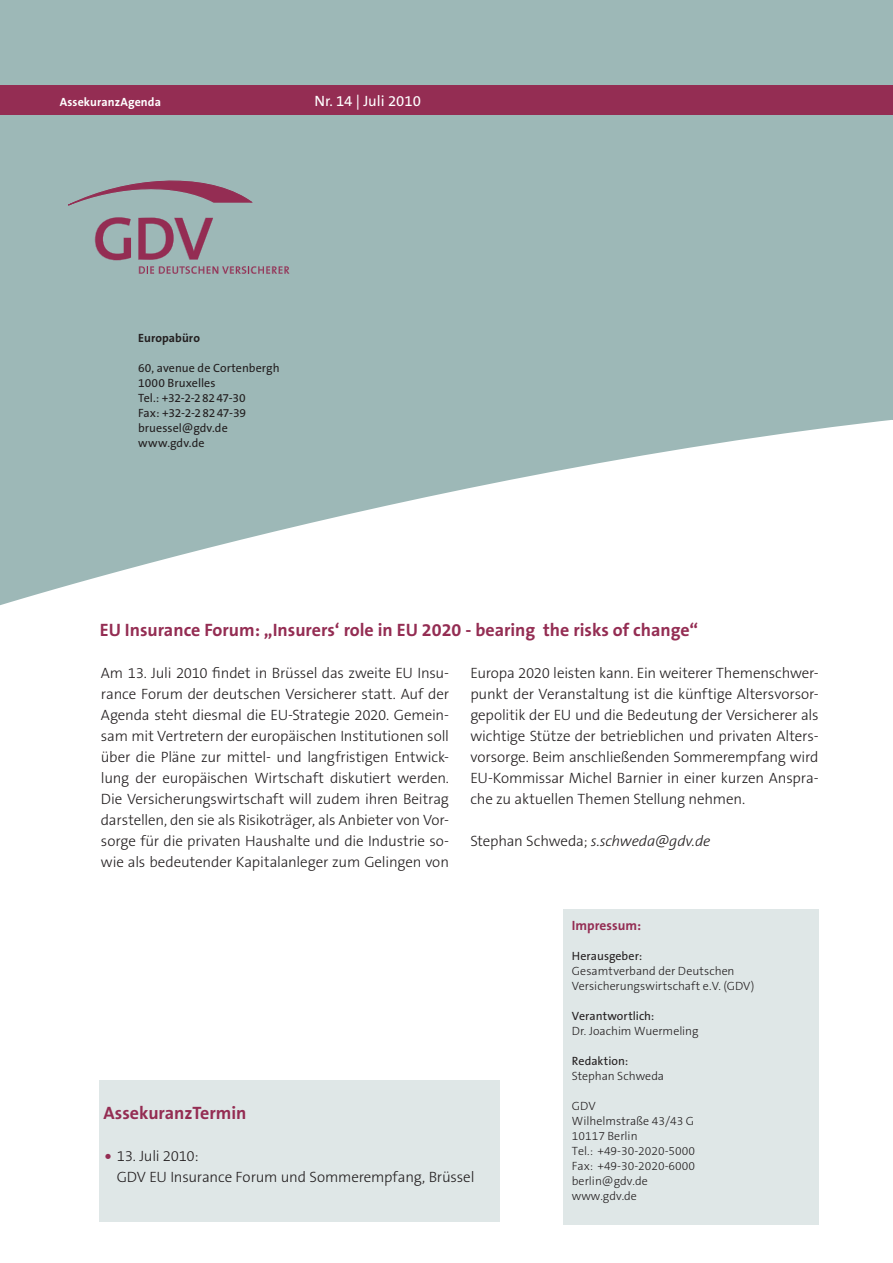
<style>
.page{position:relative;width:893px;height:1263px;background:#fff}
.page>*{position:absolute;margin:0;border:0;box-sizing:border-box;transform-origin:0 0}
.t1{font:700 18px "The Sans B7";color:#942d53}
.t2{font:300 15px/21px "The Sans B3";letter-spacing:-.015em;color:#231f20;text-align:justify}
.t3{font:italic 300 15px "The Sans B3";letter-spacing:-.01em;color:#231f20}
.t4{font:15px "The Sans B5 Plain";color:#fff}
.t5{font:700 13.5px "The Sans B7";color:#942d53}
.t6{font:300 12px/15px "The Sans B3";color:#231f20}
.t7{font:12px/15px "The Sans B5 Plain";letter-spacing:.005em;color:#231f20}
.t8{font:700 12px "The Sans B7";letter-spacing:.01em;color:#fff}
.t9{font:700 12px "The Sans B7";letter-spacing:.005em;color:#231f20}
.s1{font-style:normal}
.s2{font-size:25.5px;color:#942d53}
</style>
<div class="page">
<svg style="left:0;top:0;width:893px;height:605px;fill:#9db8b7"></svg>
<div style="left:0;top:85px;width:893px;height:30px;background:#942d53"></div>
<div style="left:60px;top:170px;width:240px;height:116px;background:#9db8b7"></div>
<svg style="left:68px;top:180px;width:184px;height:26px"></svg>
<svg style="left:95px;top:217px;width:36px;height:43px"></svg>
<svg style="left:138px;top:218px;width:75px;height:42px"></svg>
<svg style="left:139px;top:266px;width:150px;height:8px"></svg>
<div style="left:563px;top:909px;width:256px;height:315px;background:#dfe7e7"></div>
<div style="left:100px;top:1080px;width:400px;height:142px;background:#dfe7e7"></div>
<p class="t8" style="left:60px;top:95px;width:103px">AssekuranzAgenda</p>
<p class="t4" style="left:314px;top:93px;width:108px">Nr. 14 | Juli 2010</p>
<p class="t9" style="left:138px;top:332px;width:63px">Europabüro</p>
<p class="t7" style="left:138px;top:361px;width:143px">60, avenue de Cortenbergh<br>1000 Bruxelles<br>Tel.: +32-2-28247-30<br>Fax: +32-2-28247-39 bruessel@gdv.de www.gdv.de</p>
<p class="t1" style="left:100px;top:621px;width:600px">EU Insurance Forum: „Insurers‘ role in EU 2020 - bearing the risks of change“</p>
<p class="t2" style="left:101px;top:663px;width:350px">Am 13. Juli 2010 findet in Brüssel das zweite EU Insu&shy;rance Forum der deutschen Versicherer statt. Auf der Agenda steht diesmal die EU-Strategie 2020. Gemein&shy;sam mit Vertretern der europäischen Institutionen soll über die Pläne zur mittel- und langfristigen Entwick&shy;lung der europäischen Wirtschaft diskutiert werden.<br>Die Versicherungswirtschaft will zudem ihren Beitrag darstellen, den sie als Risikoträger, als Anbieter von Vor&shy;sorge für die privaten Haushalte und die Industrie so&shy;wie als bedeutender Kapitalanleger zum Gelingen von</p>
<p class="t2" style="left:470px;top:663px;width:350px">Europa 2020 leisten kann. Ein weiterer Themenschwer&shy;punkt der Veranstaltung ist die künftige Altersvorsor&shy;gepolitik der EU und die Bedeutung der Versicherer als wichtige Stütze der betrieblichen und privaten Alters&shy;vorsorge. Beim anschließenden Sommerempfang wird EU-Kommissar Michel Barnier in einer kurzen Anspra&shy;che zu aktuellen Themen Stellung nehmen.</p>
<p class="t3" style="left:470px;top:833px;width:242px"><span class="s1">Stephan Schweda;</span> s.schweda@gdv.de</p>
<p class="t1" style="left:104px;top:1104px;width:144px">AssekuranzTermin</p>
<p class="t2" style="left:117px;top:1146px;width:359px;text-indent:-14px"><span class="s2">•</span> 13. Juli 2010:<br>GDV EU Insurance Forum und Sommerempfang, Brüssel</p>
<p class="t5" style="left:572px;top:918px;width:71px">Impressum:</p>
<p class="t7" style="left:572px;top:949px;width:72px">Herausgeber:</p>
<p class="t6" style="left:572px;top:964px;width:184px">Gesamtverband der Deutschen<br>Versicherungswirtschaft e.V. (GDV)</p>
<p class="t7" style="left:572px;top:1009px;width:84px">Verantwortlich:</p>
<p class="t6" style="left:572px;top:1024px;width:128px">Dr. Joachim Wuermeling</p>
<p class="t7" style="left:572px;top:1054px;width:58px">Redaktion:</p>
<p class="t6" style="left:572px;top:1069px;width:94px">Stephan Schweda</p>
<p class="t6" style="left:572px;top:1099px;width:125px">GDV<br>Wilhelmstraße 43/43 G<br>10117 Berlin<br>Tel.: +49-30-2020-5000<br>Fax: +49-30-2020-6000 berlin@gdv.de www.gdv.de</p>
</div>
